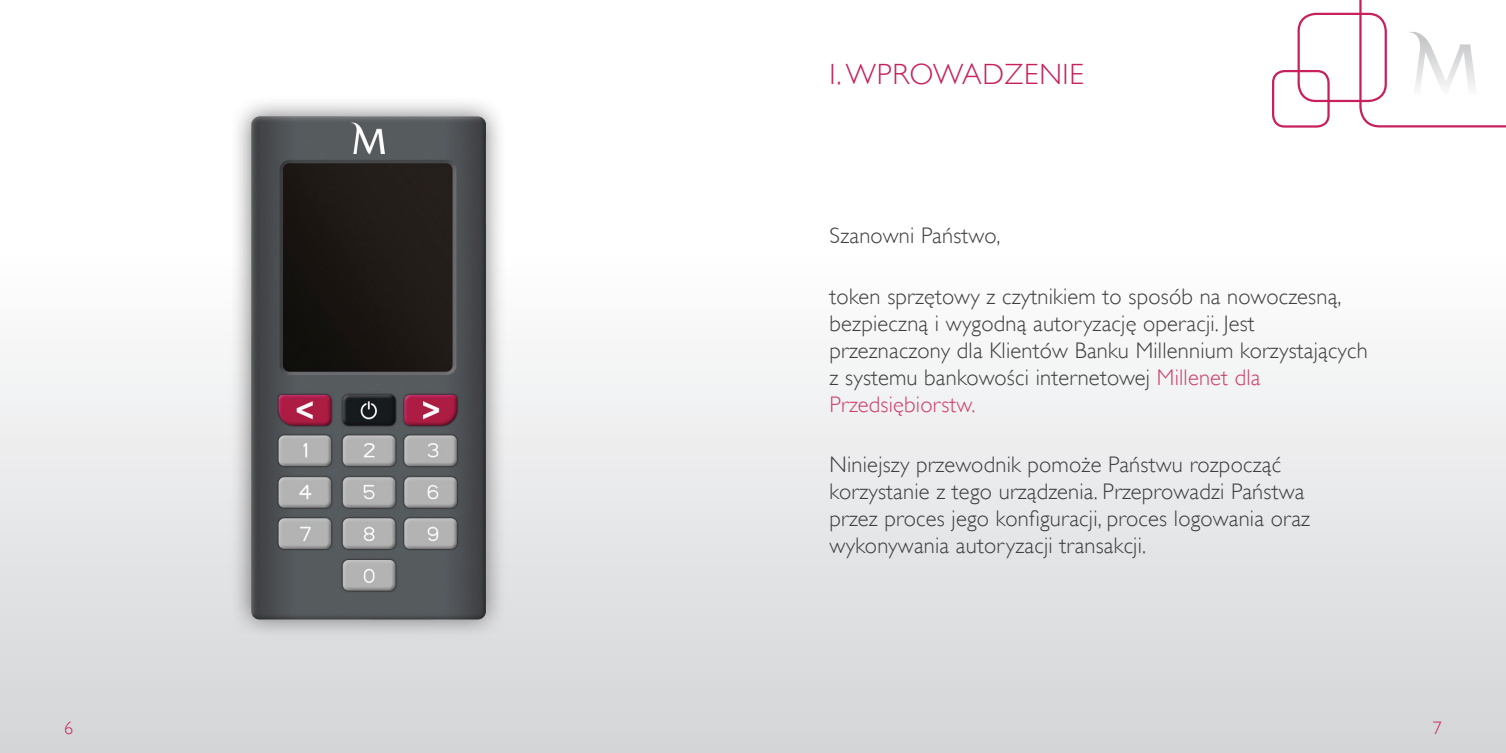
<style>
.page{position:relative;width:1506px;height:753px;background:#fff}
.page>*{position:absolute;margin:0;border:0;box-sizing:border-box;transform-origin:0 0}
.t1{font:300 29.25px "Gill Sans";letter-spacing:.025em;color:#c8205d}
.tekst{font:300 22.5px/27px "Gill Sans";letter-spacing:.01em;color:#3e3e3f}
.t2{font:300 18px "Gill Sans";color:#c8205d}
.s1{color:#cc3f67}
</style>
<div class="page">
<div style="left:0;top:0;width:1505px;height:753px;background:linear-gradient(to bottom,#fff,#d8d9db)"></div>
<div style="left:229px;top:95px;width:277px;height:544px;background:#231f20;opacity:.6"></div>
<img style="left:243px;top:107px;width:254px;height:526px">
<div style="left:1297px;top:13px;width:89px;height:89px;border:2px solid #c8205d;border-radius:17px"></div>
<div style="left:1271px;top:70px;width:58px;height:58px;border:2px solid #c8205d;border-radius:11px"></div>
<svg style="left:1359px;top:0;width:146px;height:127px"></svg>
<p class="t1" style="left:829px;top:58px;width:256px">I. WPROWADZENIE</p>
<p class="tekst" style="left:829px;top:222px;width:172px">Szanowni Państwo,</p>
<p class="tekst" style="left:829px;top:283px;width:540px">token sprzętowy z czytnikiem to sposób na nowoczesną, bezpieczną i wygodną autoryzację operacji. Jest przeznaczony dla Klientów Banku Millennium korzystających z systemu bankowości internetowej <span class="s1">Millenet dla Przedsiębiorstw.</span></p>
<p class="tekst" style="left:829px;top:451px;width:482px">Niniejszy przewodnik pomoże Państwu rozpocząć korzystanie z tego urządzenia. Przeprowadzi Państwa przez proces jego konfiguracji, proces logowania oraz wykonywania autoryzacji transakcji.</p>
<p class="t2" style="left:64px;top:717px;width:10px">6</p>
<p class="t2" style="left:1432px;top:717px;width:10px">7</p>
</div>
